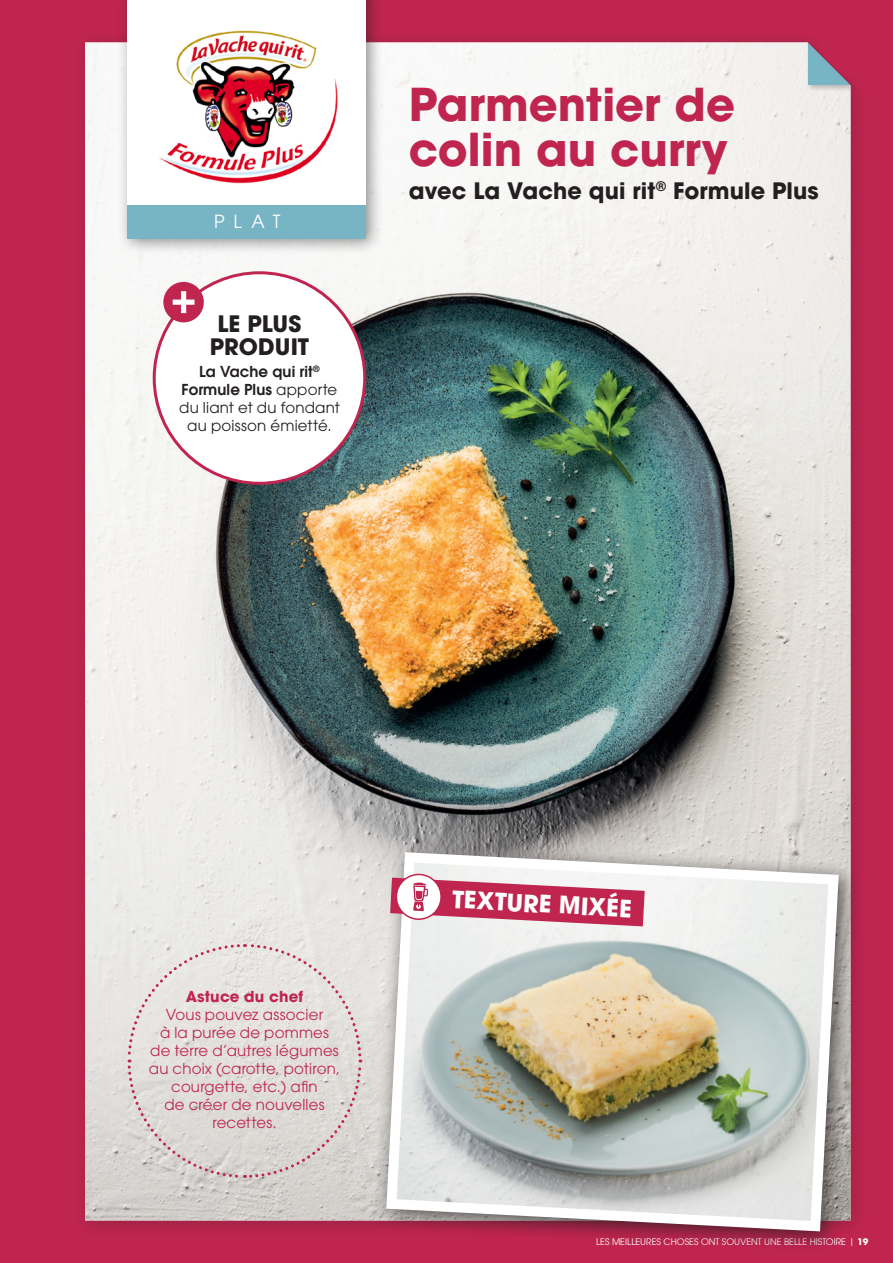
<style>
.page{position:relative;width:893px;height:1263px;background:#bf254f}
.page>*{position:absolute;margin:0;border:0;box-sizing:border-box;transform-origin:0 0}
.t1{font:700 45px/45px "Avant Garde";color:#bf254f}
.t2{font:700 23.7px "Avant Garde";color:#fff}
.t3{font:700 22.5px/22.5px "Avant Garde";letter-spacing:.005em;color:#231f20;text-align:center}
.t4{font:18px "Avant Garde";color:#fff}
.t5{font:15px/18px "Avant Garde";letter-spacing:.01em;color:#bf254f;text-align:center}
.t6{font:15px/18px "Avant Garde";letter-spacing:.015em;color:#231f20;text-align:center}
.t7{font:700 15px "Avant Garde";letter-spacing:.015em;color:#bf254f}
.t8{font:9px "Avant Garde";color:#fff}
.s1{font-weight:600}
.s2{font-weight:700}
</style>
<div class="page">
<div style="left:74px;top:31px;width:794px;height:1207px;background:#b8244c"></div>
<img style="left:85px;top:43px;width:765px;height:1177px">
<div style="left:806px;top:41px;width:51px;height:52px;background:#231f20;opacity:.25"></div>
<svg style="left:808px;top:43px;width:42px;height:42px"></svg>
<div style="left:116px;top:0;width:268px;height:256px;background:#231f20;opacity:.5"></div>
<div style="left:128px;top:0;width:238px;height:239px;background:#fff"></div>
<div style="left:128px;top:206px;width:238px;height:33px;background:#77b4c4"></div>
<div style="left:372px;top:838px;width:489px;height:415px;background:#231f20;opacity:.75"></div>
<img style="left:381px;top:847px;width:463px;height:389px">
<div style="left:154px;top:273px;width:211px;height:210px;background:#fff;border-radius:50%"></div>
<div style="left:163px;top:282px;width:41px;height:40px;background:#bf254f;border-radius:50%"></div>
<svg style="left:173px;top:291px;width:21px;height:22px"></svg>
<img style="left:159px;top:30px;width:179px;height:154px">
<svg style="left:126px;top:942px;width:237px;height:237px;background:#e0dbd9"></svg>
<svg style="left:390px;top:872px;width:255px;height:54px"></svg>
<p class="t4" style="left:214px;top:211px;width:68px">PLAT</p>
<p class="t3" style="left:210px;top:313px;width:101px">LE PLUS<br>PRODUIT</p>
<p class="t6" style="left:179px;top:362px;width:162px"><span class="s1">La Vache qui rit</span><sup>®<br></sup><span class="s1">Formule Plus</span> apporte du liant et du fondant au poisson émietté.</p>
<p class="t1" style="left:409px;top:81px;width:328px">Parmentier de colin au curry</p>
<p class="t3" style="left:409px;top:179px;width:412px">avec La Vache qui rit<sup>®</sup> Formule Plus</p>
<p class="t7" style="left:186px;top:987px;width:119px">Astuce du chef</p>
<p class="t5" style="left:149px;top:1006px;width:193px">Vous pouvez associer<br>à la purée de pommes de terre d’autres légumes au choix (carotte, potiron, courgette, etc.) afin<br>de créer de nouvelles recettes.</p>
<p class="t2" style="left:453px;top:884px;width:181px;rotate:3deg">TEXTURE MIXÉE</p>
<p class="t8" style="left:596px;top:1236px;width:274px">LES MEILLEURES CHOSES ONT SOUVENT UNE BELLE HISTOIRE | <span class="s2">19</span></p>
</div>
